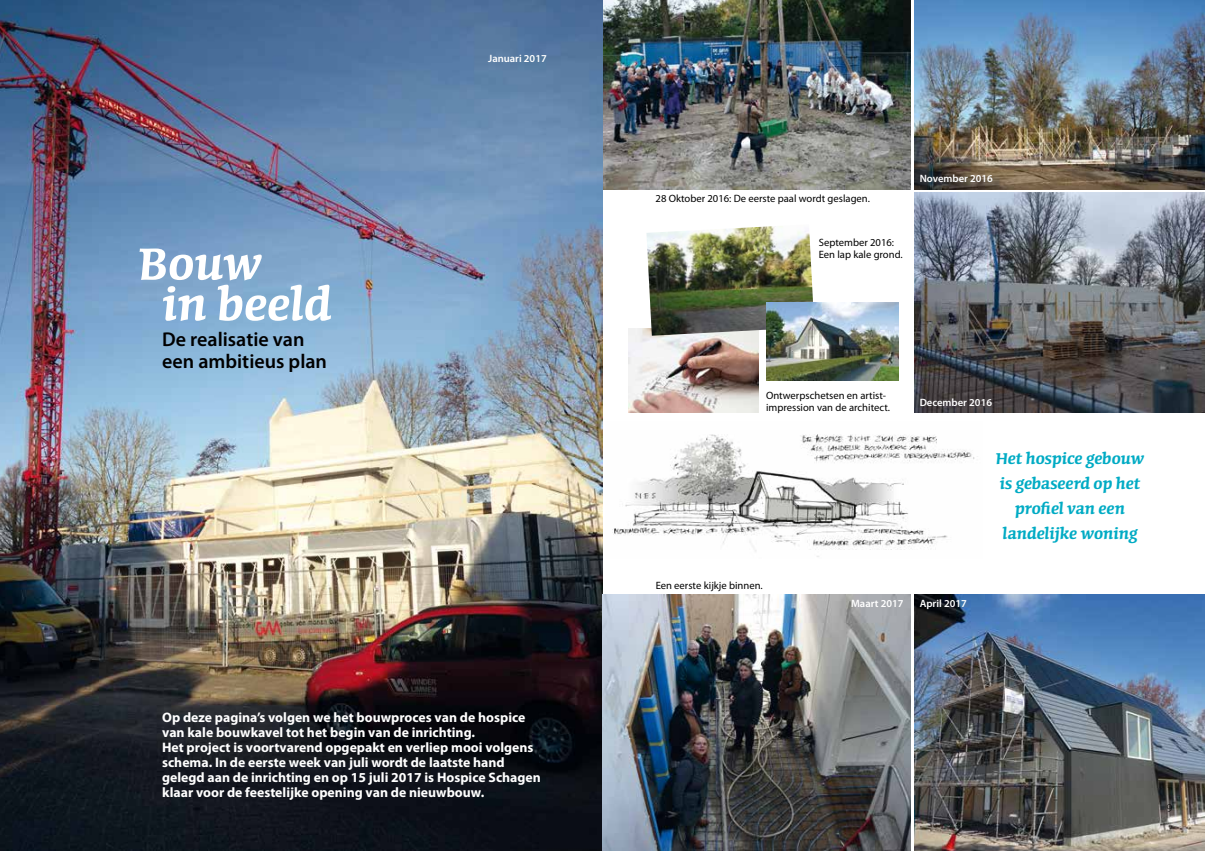
<style>
.page{position:relative;width:1205px;height:851px;background:#fff}
.page>*{position:absolute;margin:0;border:0;box-sizing:border-box;transform-origin:0 0}
.t1{font:600 57.5px "Conga Brava Std";color:#fff}
.t2{font:600 20px/25px "Conga Brava Std";color:#00abc4;text-align:center}
.t3{font:600 20px "Myriad Pro";color:#000}
.t4{font:700 13.75px/15px "Myriad Pro";color:#fff}
.t5{font:300 11.88px "Myriad Pro";color:#000}
.t6{font:10.62px/12.5px "Myriad Pro";color:#000}
.t7{font:600 10.62px "Myriad Pro";color:#fff}
</style>
<div class="page">
<img style="left:612px;top:434px;width:363px;height:123px">
<img style="left:602px;top:0;width:309px;height:189px">
<img style="left:914px;top:0;width:291px;height:189px">
<img style="left:914px;top:193px;width:291px;height:220px">
<img style="left:0;top:0;width:602px;height:850px">
<img style="left:914px;top:594px;width:291px;height:256px">
<img style="left:628px;top:328px;width:130px;height:85px">
<img style="left:646px;top:226px;width:168px;height:109px">
<img style="left:602px;top:594px;width:309px;height:256px">
<img style="left:766px;top:303px;width:132px;height:77px">
<h1 class="t1" style="left:138px;top:236px;width:125px">Bouw</h1>
<h1 class="t1" style="left:162px;top:277px;width:171px">in beeld</h1>
<h2 class="t3" style="left:162px;top:348px;width:166px">een ambitieus plan</h2>
<h2 class="t3" style="left:162px;top:327px;width:144px">De realisatie van</h2>
<p class="t7" style="left:488px;top:52px;width:60px">Januari 2017</p>
<p class="t4" style="left:162px;top:709px;width:380px">Op deze pagina’s volgen we het bouwproces van de hospice van kale bouwkavel tot het begin van de inrichting.<br>Het project is voortvarend opgepakt en verliep mooi volgens schema. In de eerste week van juli wordt de laatste hand gelegd aan de inrichting en op 15 juli 2017 is Hospice Schagen klaar voor de feestelijke opening van de nieuwbouw.</p>
<p class="t6" style="left:656px;top:192px;width:216px">28 Oktober 2016: De eerste paal wordt geslagen.</p>
<p class="t6" style="left:819px;top:235px;width:86px">September 2016:<br>Een lap kale grond.</p>
<p class="t7" style="left:919px;top:171px;width:75px">November 2016</p>
<p class="t6" style="left:766px;top:388px;width:125px">Ontwerpschetsen en artist&shy;impression van de architect.</p>
<p class="t6" style="left:656px;top:579px;width:109px">Een eerste kijkje binnen.</p>
<p class="t7" style="left:919px;top:395px;width:74px">December 2016</p>
<h2 class="t2" style="left:996px;top:447px;width:150px">Het hospice gebouw is gebaseerd op het profiel van een landelijke woning</h2>
<p class="t7" style="left:851px;top:596px;width:54px">Maart 2017</p>
<p class="t7" style="left:919px;top:596px;width:49px">April 2017</p>
<p class="t5" style="left:1166px;top:800px;width:7px">9</p>
</div>
